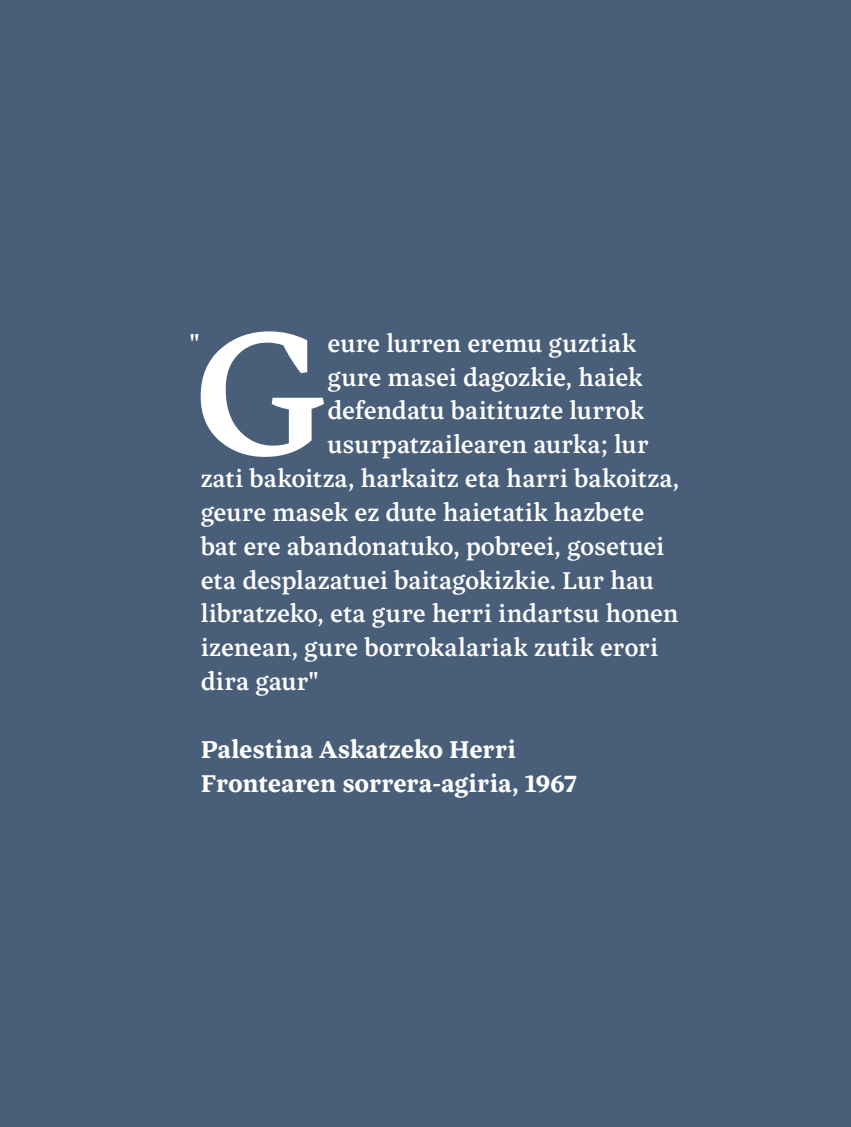
<style>
.page{position:relative;width:851px;height:1127px;background:#fff}
.page>*{position:absolute;margin:0;border:0;box-sizing:border-box;transform-origin:0 0}
.t1{font:500 190.8px "Inka B Text";color:#fff}
.t2{font:500 27px "Inka B Text";color:#fff}
.t3{font:700 27px/33.9px "Inka B Text";letter-spacing:-.005em;color:#fff}
</style>
<div class="page">
<div style="left:0;top:0;width:850px;height:1127px;background:#495f79"></div>
<h1 class="t1" style="left:193px;top:287px;width:136px">G</h1>
<p class="t2" style="left:327px;top:328px;width:310px">eure lurren eremu guztiak</p>
<p class="t2" style="left:189px;top:328px;width:12px">"</p>
<p class="t2" style="left:327px;top:362px;width:317px">gure masei dagozkie, haiek</p>
<p class="t2" style="left:327px;top:396px;width:318px">defendatu baitituzte lurrok</p>
<p class="t2" style="left:327px;top:430px;width:323px">usurpatzailearen aurka; lur</p>
<p class="t2" style="left:201px;top:463px;width:480px">zati bakoitza, harkaitz eta harri bakoitza,</p>
<p class="t2" style="left:201px;top:497px;width:445px">geure masek ez dute haietatik hazbete</p>
<p class="t2" style="left:201px;top:531px;width:465px">bat ere abandonatuko, pobreei, gosetuei</p>
<p class="t2" style="left:201px;top:565px;width:454px">eta desplazatuei baitagokizkie. Lur hau</p>
<p class="t2" style="left:201px;top:599px;width:479px">libratzeko, eta gure herri indartsu honen</p>
<p class="t2" style="left:201px;top:633px;width:459px">izenean, gure borrokalariak zutik erori</p>
<p class="t2" style="left:201px;top:666px;width:119px">dira gaur"</p>
<p class="t3" style="left:201px;top:732px;width:377px">Palestina Askatzeko Herri<br>Frontearen sorrera-agiria, 1967</p>
</div>
